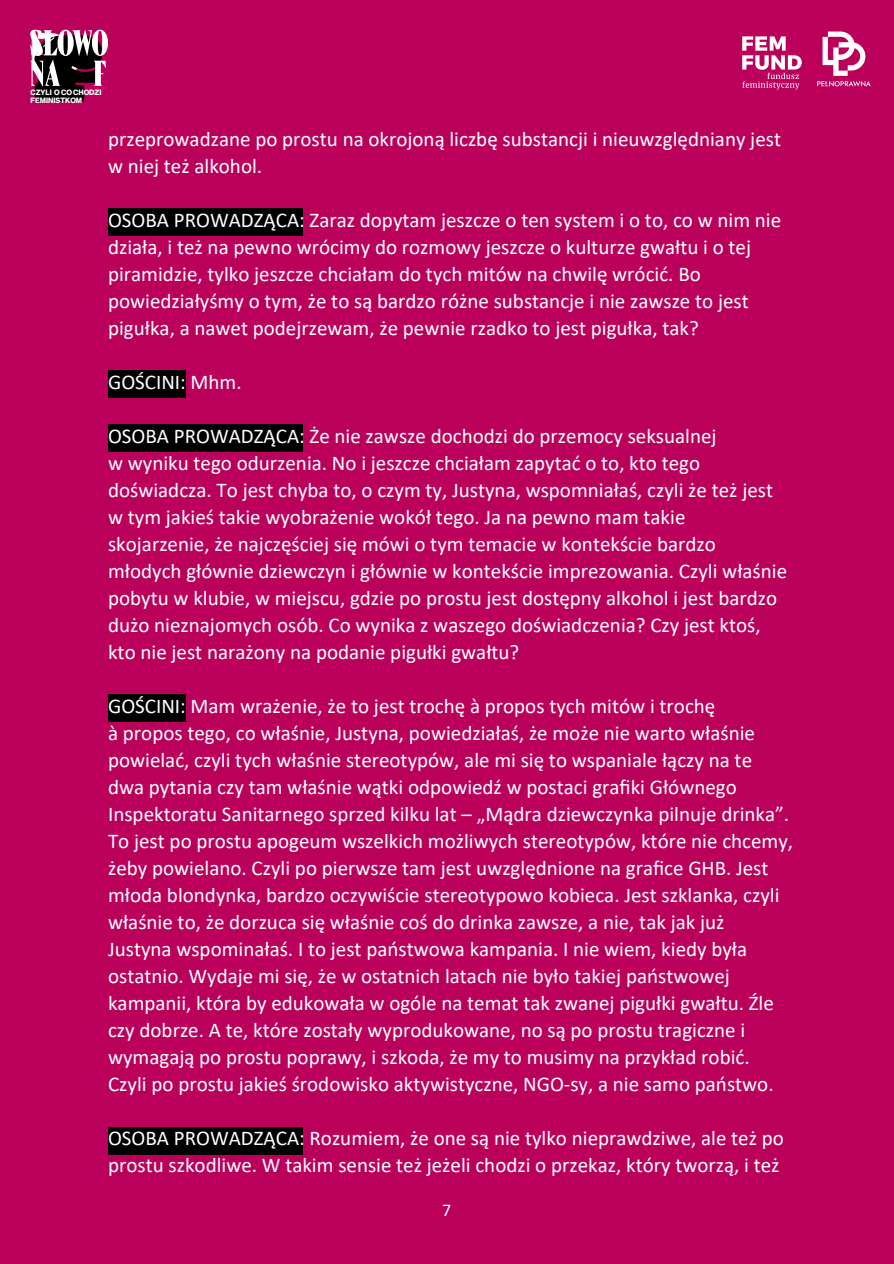
<style>
.page{position:relative;width:894px;height:1264px;background:#fff}
.page>*{position:absolute;margin:0;border:0;box-sizing:border-box;transform-origin:0 0}
.t1{font:21px/27px "Calibri";color:#fff}
.t2{font:18px "Calibri";color:#fff}
.t3{font:700 7.5px "Neue Haas Display";color:#fff}
</style>
<div class="page">
<div style="left:0;top:0;width:893px;height:1263px;background:#bb005c"></div>
<div style="left:108px;top:209px;width:195px;height:27px;background:#000"></div>
<div style="left:108px;top:425px;width:195px;height:27px;background:#000"></div>
<div style="left:108px;top:1127px;width:195px;height:27px;background:#000"></div>
<div style="left:108px;top:371px;width:78px;height:27px;background:#000"></div>
<div style="left:108px;top:695px;width:78px;height:27px;background:#000"></div>
<svg style="left:30px;top:30px;width:78px;height:72px"></svg>
<img style="left:817px;top:31px;width:54px;height:56px">
<img style="left:742px;top:36px;width:60px;height:54px">
<p class="t3" style="left:30px;top:89px;width:72px">CZYLI O CO CHODZI</p>
<h1 class="t3" style="left:30px;top:97px;width:53px">FEMINISTKOM</h1>
<p class="t1" style="left:108px;top:127px;width:674px">przeprowadzane po prostu na okrojoną liczbę substancji i nieuwzględniany jest w niej też alkohol.</p>
<p class="t1" style="left:108px;top:208px;width:674px">OSOBA PROWADZĄCA: Zaraz dopytam jeszcze o ten system i o to, co w nim nie działa, i też na pewno wrócimy do rozmowy jeszcze o kulturze gwałtu i o tej piramidzie, tylko jeszcze chciałam do tych mitów na chwilę wrócić. Bo powiedziałyśmy o tym, że to są bardzo różne substancje i nie zawsze to jest pigułka, a nawet podejrzewam, że pewnie rzadko to jest pigułka, tak?</p>
<p class="t1" style="left:108px;top:370px;width:135px">GOŚCINI: Mhm.</p>
<p class="t1" style="left:108px;top:424px;width:680px">OSOBA PROWADZĄCA: Że nie zawsze dochodzi do przemocy seksualnej<br>w wyniku tego odurzenia. No i jeszcze chciałam zapytać o to, kto tego doświadcza. To jest chyba to, o czym ty, Justyna, wspomniałaś, czyli że też jest w tym jakieś takie wyobrażenie wokół tego. Ja na pewno mam takie skojarzenie, że najczęściej się mówi o tym temacie w kontekście bardzo młodych głównie dziewczyn i głównie w kontekście imprezowania. Czyli właśnie pobytu w klubie, w miejscu, gdzie po prostu jest dostępny alkohol i jest bardzo dużo nieznajomych osób. Co wynika z waszego doświadczenia? Czy jest ktoś, kto nie jest narażony na podanie pigułki gwałtu?</p>
<p class="t1" style="left:108px;top:694px;width:686px">GOŚCINI: Mam wrażenie, że to jest trochę à propos tych mitów i trochę<br>à propos tego, co właśnie, Justyna, powiedziałaś, że może nie warto właśnie powielać, czyli tych właśnie stereotypów, ale mi się to wspaniale łączy na te dwa pytania czy tam właśnie wątki odpowiedź w postaci grafiki Głównego Inspektoratu Sanitarnego sprzed kilku lat – „Mądra dziewczynka pilnuje drinka”.<br>To jest po prostu apogeum wszelkich możliwych stereotypów, które nie chcemy, żeby powielano. Czyli po pierwsze tam jest uwzględnione na grafice GHB. Jest młoda blondynka, bardzo oczywiście stereotypowo kobieca. Jest szklanka, czyli właśnie to, że dorzuca się właśnie coś do drinka zawsze, a nie, tak jak już Justyna wspominałaś. I to jest państwowa kampania. I nie wiem, kiedy była ostatnio. Wydaje mi się, że w ostatnich latach nie było takiej państwowej kampanii, która by edukowała w ogóle na temat tak zwanej pigułki gwałtu. Źle czy dobrze. A te, które zostały wyprodukowane, no są po prostu tragiczne i wymagają po prostu poprawy, i szkoda, że my to musimy na przykład robić.<br>Czyli po prostu jakieś środowisko aktywistyczne, NGO-sy, a nie samo państwo.</p>
<p class="t1" style="left:108px;top:1126px;width:677px">OSOBA PROWADZĄCA: Rozumiem, że one są nie tylko nieprawdziwe, ale też po prostu szkodliwe. W takim sensie też jeżeli chodzi o przekaz, który tworzą, i też</p>
<p class="t2" style="left:442px;top:1202px;width:11px">7</p>
</div>
